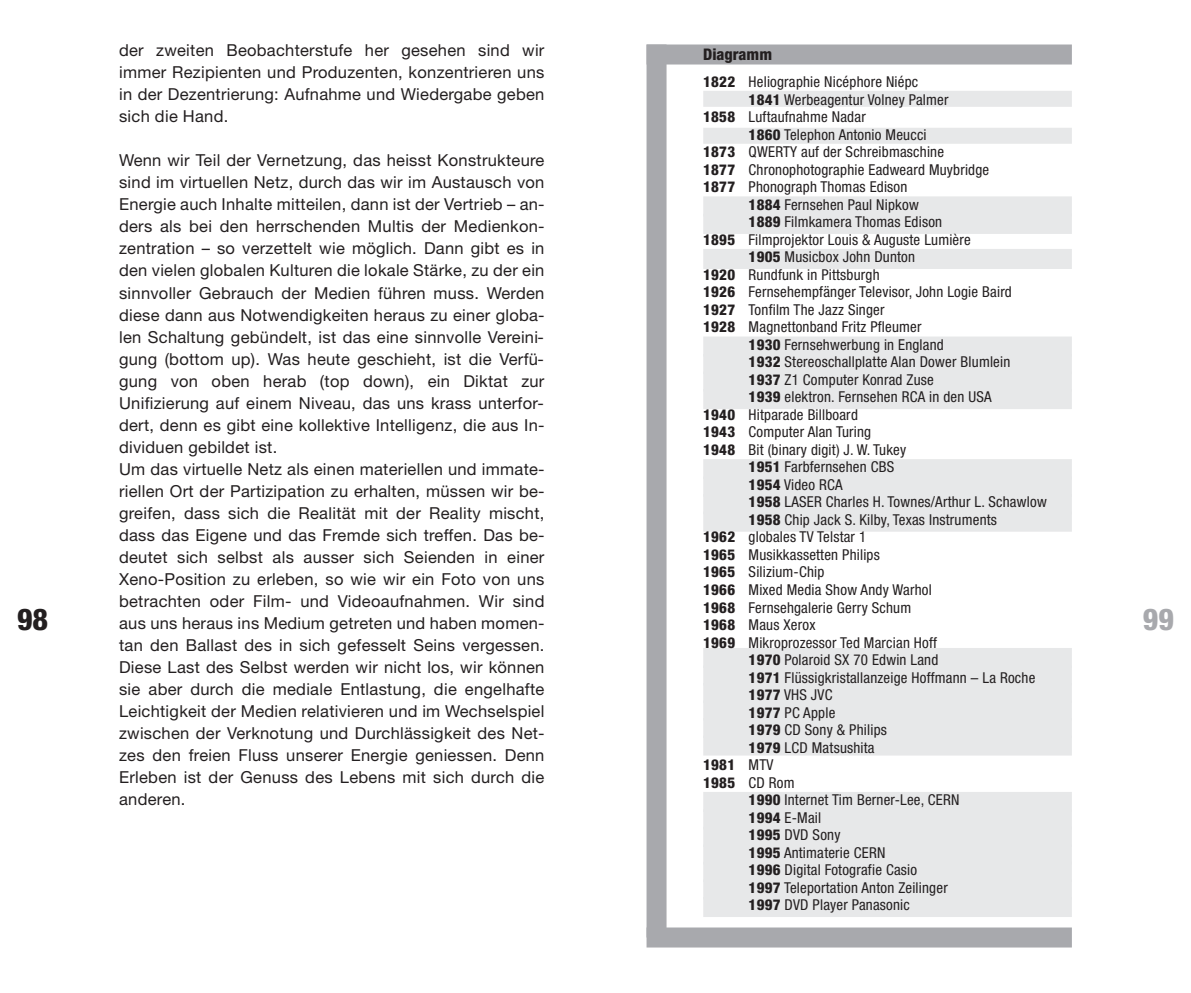
<style>
.page{position:relative;width:1191px;height:993px;background:#fff}
.page>*{position:absolute;margin:0;border:0;box-sizing:border-box;transform-origin:0 0}
.t1{font:800 condensed 30px "Helvetica Neue";color:#231f20}
.t2{font:800 condensed 30px "Helvetica Neue";color:#a8a9ad}
.t3{font:16.4px/22px "Helvetica Neue";letter-spacing:.015em;color:#231f20;text-align:justify}
.t4{font:800 condensed 16px "Helvetica Neue";color:#231f20}
.t5{font:condensed 15px "Helvetica Neue";letter-spacing:.015em;color:#231f20}
.t6{font:800 condensed 15px "Helvetica Neue";color:#231f20}
.s1{font-weight:800}
.s2{font-weight:400}
</style>
<div class="page">
<div style="left:646px;top:44px;width:425px;height:20px;background:#a8a9ad"></div>
<div style="left:703px;top:91px;width:368px;height:16px;background:#e7e8e9"></div>
<div style="left:703px;top:128px;width:368px;height:16px;background:#e7e8e9"></div>
<div style="left:703px;top:196px;width:368px;height:20px;background:#e7e8e9"></div>
<div style="left:703px;top:214px;width:368px;height:20px;background:#e7e8e9"></div>
<div style="left:703px;top:249px;width:368px;height:20px;background:#e7e8e9"></div>
<div style="left:703px;top:336px;width:368px;height:20px;background:#e7e8e9"></div>
<div style="left:703px;top:354px;width:368px;height:20px;background:#e7e8e9"></div>
<div style="left:703px;top:371px;width:368px;height:20px;background:#e7e8e9"></div>
<div style="left:703px;top:389px;width:368px;height:20px;background:#e7e8e9"></div>
<div style="left:703px;top:459px;width:368px;height:20px;background:#e7e8e9"></div>
<div style="left:703px;top:476px;width:368px;height:20px;background:#e7e8e9"></div>
<div style="left:703px;top:494px;width:368px;height:20px;background:#e7e8e9"></div>
<div style="left:703px;top:511px;width:368px;height:20px;background:#e7e8e9"></div>
<div style="left:703px;top:647px;width:368px;height:20px;background:#e7e8e9"></div>
<div style="left:703px;top:665px;width:368px;height:20px;background:#e7e8e9"></div>
<div style="left:703px;top:682px;width:368px;height:20px;background:#e7e8e9"></div>
<div style="left:703px;top:700px;width:368px;height:20px;background:#e7e8e9"></div>
<div style="left:703px;top:717px;width:368px;height:20px;background:#e7e8e9"></div>
<div style="left:703px;top:735px;width:368px;height:20px;background:#e7e8e9"></div>
<div style="left:703px;top:791px;width:368px;height:20px;background:#e7e8e9"></div>
<div style="left:703px;top:809px;width:368px;height:20px;background:#e7e8e9"></div>
<div style="left:703px;top:826px;width:368px;height:20px;background:#e7e8e9"></div>
<div style="left:703px;top:844px;width:368px;height:20px;background:#e7e8e9"></div>
<div style="left:703px;top:861px;width:368px;height:20px;background:#e7e8e9"></div>
<div style="left:703px;top:879px;width:368px;height:20px;background:#e7e8e9"></div>
<div style="left:703px;top:896px;width:368px;height:20px;background:#e7e8e9"></div>
<div style="left:646px;top:44px;width:20px;height:893px;background:#a8a9ad"></div>
<div style="left:646px;top:927px;width:425px;height:20px;background:#a8a9ad"></div>
<p class="t3" style="left:119px;top:41px;width:427px">der zweiten Beobachterstufe her gesehen sind wir immer Rezipienten und Produzenten, konzentrieren uns in der Dezentrierung: Aufnahme und Wiedergabe geben sich die Hand.</p>
<p class="t3" style="left:119px;top:151px;width:427px;text-align:left">Wenn wir Teil der Vernetzung, das heisst Konstrukteure sind im virtuellen Netz, durch das wir im Austausch von Energie auch Inhalte mitteilen, dann ist der Vertrieb – an&shy;ders als bei den herrschenden Multis der Medienkon&shy;zentration – so verzettelt wie möglich. Dann gibt es in den vielen globalen Kulturen die lokale Stärke, zu der ein sinnvoller Gebrauch der Medien führen muss. Werden diese dann aus Notwendigkeiten heraus zu einer globa&shy;len Schaltung gebündelt, ist das eine sinnvolle Vereini&shy;gung (bottom up). Was heute geschieht, ist die Verfü&shy;gung von oben herab (top down), ein Diktat zur Unifizierung auf einem Niveau, das uns krass unterfor&shy;dert, denn es gibt eine kollektive Intelligenz, die aus In&shy;dividuen gebildet ist.<br>Um das virtuelle Netz als einen materiellen und immate&shy;riellen Ort der Partizipation zu erhalten, müssen wir be&shy;greifen, dass sich die Realität mit der Reality mischt, dass das Eigene und das Fremde sich treffen. Das be&shy;deutet sich selbst als ausser sich Seienden in einer Xeno-Position zu erleben, so wie wir ein Foto von uns betrachten oder Film- und Videoaufnahmen. Wir sind aus uns heraus ins Medium getreten und haben momen&shy;tan den Ballast des in sich gefesselt Seins vergessen.<br>Diese Last des Selbst werden wir nicht los, wir können sie aber durch die mediale Entlastung, die engelhafte Leichtigkeit der Medien relativieren und im Wechselspiel zwischen der Verknotung und Durchlässigkeit des Net&shy;zes den freien Fluss unserer Energie geniessen. Denn Erleben ist der Genuss des Lebens mit sich durch die anderen.</p>
<p class="t4" style="left:703px;top:48px;width:70px">Diagramm</p>
<p class="t5" style="left:703px;top:76px;width:216px"><span class="s1">1822</span> Heliographie Nicéphore Niépc</p>
<p class="t5" style="left:748px;top:94px;width:201px"><span class="s1">1841</span> Werbeagentur Volney Palmer</p>
<p class="t5" style="left:703px;top:111px;width:164px"><span class="s1">1858</span> Luftaufnahme Nadar</p>
<p class="t5" style="left:748px;top:129px;width:179px"><span class="s1">1860</span> Telephon Antonio Meucci</p>
<p class="t5" style="left:703px;top:146px;width:242px"><span class="s1">1873</span> QWERTY auf der Schreibmaschine</p>
<p class="t5" style="left:703px;top:164px;width:287px"><span class="s1">1877</span> Chronophotographie Eadweard Muybridge</p>
<p class="t5" style="left:703px;top:181px;width:206px"><span class="s1">1877</span> Phonograph Thomas Edison</p>
<p class="t5" style="left:748px;top:199px;width:172px"><span class="s1">1884</span> Fernsehen Paul Nipkow</p>
<p class="t5" style="left:748px;top:216px;width:195px"><span class="s1">1889</span> Filmkamera Thomas Edison</p>
<p class="t5" style="left:703px;top:234px;width:269px"><span class="s1">1895</span> Filmprojektor Louis &amp; Auguste Lumière</p>
<p class="t5" style="left:748px;top:251px;width:168px"><span class="s1">1905</span> Musicbox John Dunton</p>
<p class="t5" style="left:703px;top:269px;width:178px"><span class="s1">1920</span> Rundfunk in Pittsburgh</p>
<p class="t5" style="left:703px;top:286px;width:310px"><span class="s1">1926</span> Fernsehempfänger Televisor, John Logie Baird</p>
<p class="t5" style="left:703px;top:304px;width:183px"><span class="s1">1927</span> Tonfilm The Jazz Singer</p>
<p class="t5" style="left:703px;top:321px;width:220px"><span class="s1">1928</span> Magnettonband Fritz Pfleumer</p>
<p class="t5" style="left:748px;top:339px;width:197px"><span class="s1">1930</span> Fernsehwerbung in England</p>
<p class="t5" style="left:748px;top:356px;width:263px"><span class="s1">1932</span> Stereoschallplatte Alan Dower Blumlein</p>
<p class="t5" style="left:748px;top:374px;width:187px"><span class="s1">1937</span> Z1 Computer Konrad Zuse</p>
<p class="t5" style="left:748px;top:391px;width:244px"><span class="s1">1939</span> elektron. Fernsehen RCA in den USA</p>
<p class="t5" style="left:703px;top:409px;width:156px"><span class="s1">1940</span> Hitparade Billboard</p>
<p class="t5" style="left:703px;top:426px;width:169px"><span class="s1">1943</span> Computer Alan Turing</p>
<p class="t5" style="left:703px;top:444px;width:204px"><span class="s1">1948</span> Bit (binary digit) J. W. Tukey</p>
<p class="t5" style="left:748px;top:461px;width:147px"><span class="s1">1951</span> Farbfernsehen CBS</p>
<p class="t5" style="left:748px;top:479px;width:95px"><span class="s1">1954</span> Video RCA</p>
<p class="t5" style="left:748px;top:496px;width:300px"><span class="s1">1958</span> LASER Charles H. Townes/Arthur L. Schawlow</p>
<p class="t5" style="left:748px;top:514px;width:250px"><span class="s1">1958</span> Chip Jack S. Kilby, Texas Instruments</p>
<p class="t5" style="left:703px;top:531px;width:165px"><span class="s1">1962</span> globales TV Telstar 1</p>
<p class="t5" style="left:703px;top:549px;width:178px"><span class="s1">1965</span> Musikkassetten Philips</p>
<p class="t5" style="left:703px;top:566px;width:123px"><span class="s1">1965</span> Silizium-Chip</p>
<p class="t5" style="left:703px;top:584px;width:230px"><span class="s1">1966</span> Mixed Media Show Andy Warhol</p>
<p class="t5" style="left:703px;top:601px;width:209px"><span class="s1">1968</span> Fernsehgalerie Gerry Schum</p>
<p class="t5" style="left:703px;top:619px;width:114px"><span class="s1">1968</span> Maus Xerox</p>
<p class="t5" style="left:703px;top:636px;width:235px"><span class="s1">1969</span> Mikroprozessor Ted Marcian Hoff</p>
<p class="t5" style="left:748px;top:654px;width:191px"><span class="s1">1970</span> Polaroid SX 70 Edwin Land</p>
<p class="t5" style="left:748px;top:671px;width:288px"><span class="s1">1971</span> Flüssigkristallanzeige Hoffmann – La Roche</p>
<p class="t5" style="left:748px;top:689px;width:85px"><span class="s1">1977</span> VHS JVC</p>
<p class="t5" style="left:748px;top:706px;width:88px"><span class="s1">1977</span> PC Apple</p>
<p class="t5" style="left:748px;top:724px;width:140px"><span class="s1">1979</span> CD Sony &amp; Philips</p>
<p class="t5" style="left:748px;top:741px;width:127px"><span class="s1">1979</span> LCD Matsushita</p>
<p class="t6" style="left:703px;top:759px;width:72px">1981 <span class="s2">MTV</span></p>
<p class="t5" style="left:703px;top:776px;width:93px"><span class="s1">1985</span> CD Rom</p>
<p class="t5" style="left:748px;top:794px;width:212px"><span class="s1">1990</span> Internet Tim Berner-Lee, CERN</p>
<p class="t5" style="left:748px;top:811px;width:74px"><span class="s1">1994</span> E-Mail</p>
<p class="t5" style="left:748px;top:829px;width:93px"><span class="s1">1995</span> DVD Sony</p>
<p class="t5" style="left:748px;top:846px;width:138px"><span class="s1">1995</span> Antimaterie CERN</p>
<p class="t5" style="left:748px;top:864px;width:170px"><span class="s1">1996</span> Digital Fotografie Casio</p>
<p class="t5" style="left:748px;top:881px;width:201px"><span class="s1">1997</span> Teleportation Anton Zeilinger</p>
<p class="t5" style="left:748px;top:899px;width:163px"><span class="s1">1997</span> DVD Player Panasonic</p>
<h1 class="t1" style="left:17px;top:608px;width:33px">98</h1>
<h1 class="t2" style="left:1142px;top:608px;width:33px">99</h1>
</div>
